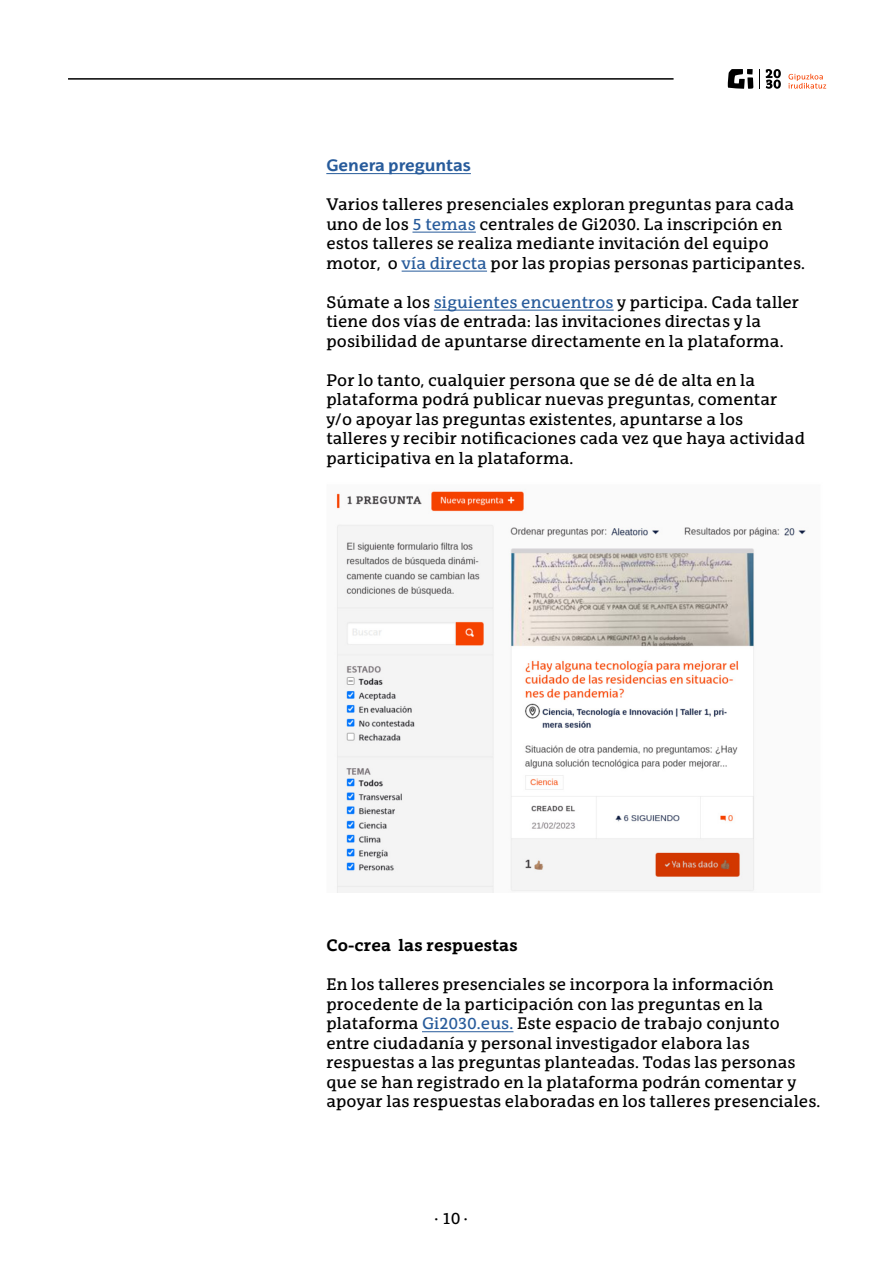
<style>
.page{position:relative;width:893px;height:1263px;background:#fff}
.page>*{position:absolute;margin:0;border:0;box-sizing:border-box;transform-origin:0 0}
.t1{font:16.2px/19.5px "EHU Serif";letter-spacing:.01em;color:#000}
.t2{font:700 16.2px "EHU Serif";letter-spacing:.01em;color:#000}
.t3{font:700 16.2px "EHU Sans";color:#275b9b}
.s1{color:#275b9b}
</style>
<div class="page">
<hr style="left:68px;top:78px;width:606px;height:2px;background:#000">
<svg style="left:788px;top:74px;width:38px;height:15px"></svg>
<svg style="left:766px;top:69px;width:15px;height:20px"></svg>
<svg style="left:727px;top:69px;width:33px;height:20px"></svg>
<hr style="left:326px;top:173px;width:145px;height:1px;background:#275b9b">
<hr style="left:412px;top:232px;width:64px;height:1px;background:#275b9b">
<hr style="left:402px;top:271px;width:85px;height:1px;background:#275b9b">
<hr style="left:434px;top:310px;width:180px;height:1px;background:#275b9b">
<img style="left:336px;top:489px;width:470px;height:404px">
<hr style="left:422px;top:1031px;width:91px;height:1px;background:#275b9b">
<p class="t3" style="left:326px;top:155px;width:146px">Genera preguntas</p>
<p class="t1" style="left:326px;top:194px;width:480px">Varios talleres presenciales exploran preguntas para cada uno de los <span class="s1">5 temas</span> centrales de Gi2030. La inscripción en estos talleres se realiza mediante invitación del equipo motor, o <span class="s1">vía directa</span> por las propias personas participantes.</p>
<p class="t1" style="left:326px;top:292px;width:474px">Súmate a los <span class="s1">siguientes encuentros</span> y participa. Cada taller tiene dos vías de entrada: las invitaciones directas y la posibilidad de apuntarse directamente en la plataforma.</p>
<p class="t1" style="left:326px;top:370px;width:480px">Por lo tanto, cualquier persona que se dé de alta en la plataforma podrá publicar nuevas preguntas, comentar y/o apoyar las preguntas existentes, apuntarse a los talleres y recibir notificaciones cada vez que haya actividad participativa en la plataforma.</p>
<p class="t2" style="left:326px;top:935px;width:193px">Co-crea las respuestas</p>
<p class="t1" style="left:326px;top:974px;width:496px">En los talleres presenciales se incorpora la información procedente de la participación con las preguntas en la plataforma <span class="s1">Gi2030.eus.</span> Este espacio de trabajo conjunto entre ciudadanía y personal investigador elabora las respuestas a las preguntas planteadas. Todas las personas que se han registrado en la plataforma podrán comentar y apoyar las respuestas elaboradas en los talleres presenciales.</p>
<p class="t1" style="left:434px;top:1208px;width:36px">· 10 ·</p>
</div>
